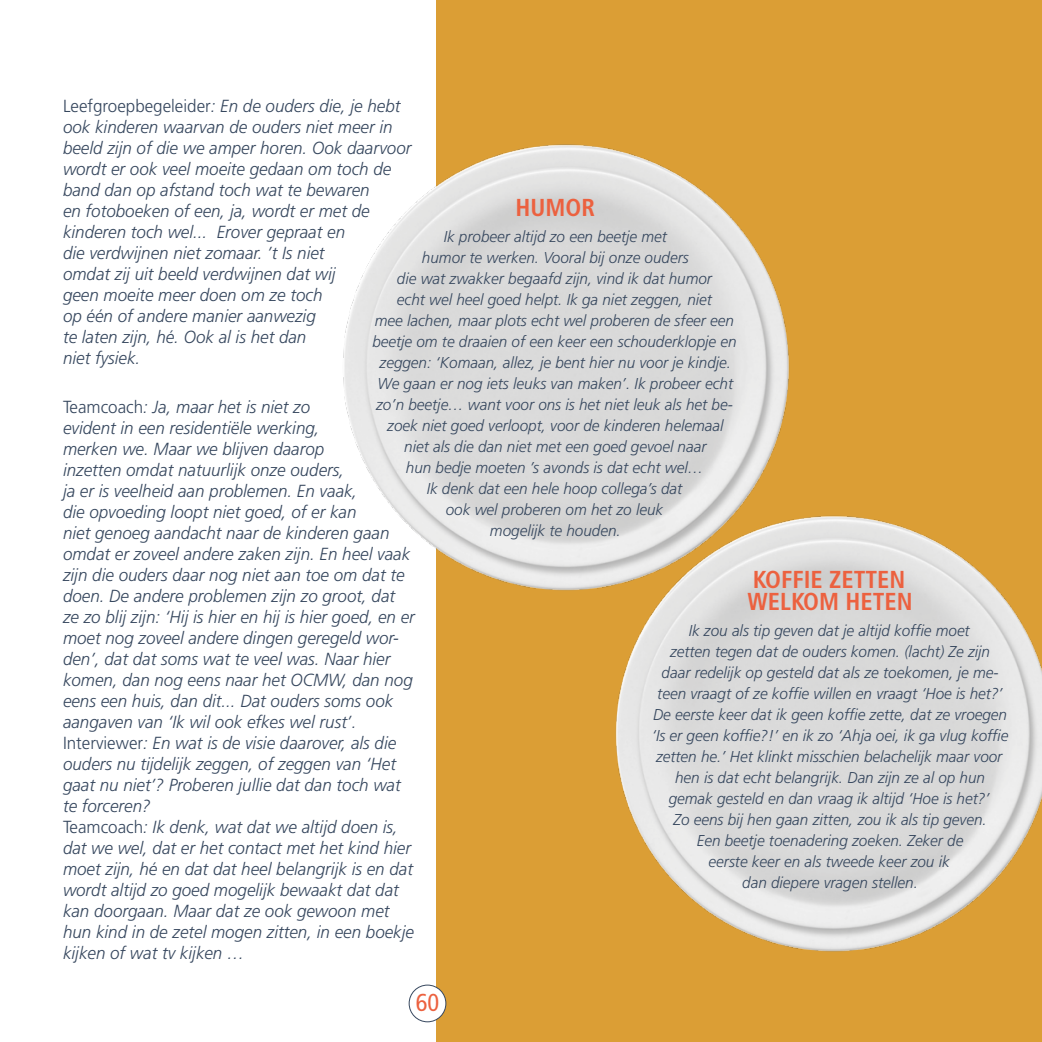
<style>
.page{position:relative;width:1042px;height:1042px;background:#fff}
.page>*{position:absolute;margin:0;border:0;box-sizing:border-box;transform-origin:0 0}
.t1{font:700 condensed 24.5px/22.8px "Frutiger LT Std";color:#ec613f}
.t2{font:condensed 24.5px "Frutiger LT Std";color:#ec613f}
.t3{font:italic 300 17.5px/21px "Frutiger LT Std";color:#36475e}
.t4{font:italic 300 15.75px/21px "Frutiger LT Std";color:#36475e;text-align:center}
.s1{font-style:normal}
</style>
<div class="page">
<div style="left:436px;top:0;width:606px;height:1042px;background:#db9e35"></div>
<img style="left:343px;top:144px;width:446px;height:447px">
<img style="left:615px;top:493px;width:427px;height:459px">
<div style="left:409px;top:985px;width:37px;height:37px;background:#fff;border-radius:50%"></div>
<div style="left:409px;top:985px;width:37px;height:37px;border:1px solid #36475e;border-radius:50%"></div>
<p class="t3" style="left:63px;top:96px;width:350px"><span class="s1">Leefgroepbegeleider</span>: En de ouders die, je hebt ook kinderen waarvan de ouders niet meer in beeld zijn of die we amper horen. Ook daarvoor wordt er ook veel moeite gedaan om toch de band dan op afstand toch wat te bewaren<br>en fotoboeken of een, ja, wordt er met de kinderen toch wel... Erover gepraat en<br>die verdwijnen niet zomaar. ’t Is niet<br>omdat zij uit beeld verdwijnen dat wij<br>geen moeite meer doen om ze toch<br>op één of andere manier aanwezig<br>te laten zijn, hé. Ook al is het dan<br>niet fysiek.</p>
<p class="t3" style="left:63px;top:397px;width:353px"><span class="s1">Teamcoach</span>: Ja, maar het is niet zo<br>evident in een residentiële werking,<br>merken we. Maar we blijven daarop<br>inzetten omdat natuurlijk onze ouders,<br>ja er is veelheid aan problemen. En vaak,<br>die opvoeding loopt niet goed, of er kan<br>niet genoeg aandacht naar de kinderen gaan omdat er zoveel andere zaken zijn. En heel vaak zijn die ouders daar nog niet aan toe om dat te doen. De andere problemen zijn zo groot, dat ze zo blij zijn: ‘Hij is hier en hij is hier goed, en er moet nog zoveel andere dingen geregeld wor&shy;den’, dat dat soms wat te veel was. Naar hier komen, dan nog eens naar het OCMW, dan nog eens een huis, dan dit... Dat ouders soms ook aangaven van ‘Ik wil ook efkes wel rust’.<br><span class="s1">Interviewer</span>: En wat is de visie daarover, als die ouders nu tijdelijk zeggen, of zeggen van ‘Het gaat nu niet’? Proberen jullie dat dan toch wat te forceren?<br><span class="s1">Teamcoach</span>: Ik denk, wat dat we altijd doen is, dat we wel, dat er het contact met het kind hier moet zijn, hé en dat dat heel belangrijk is en dat wordt altijd zo goed mogelijk bewaakt dat dat kan doorgaan. Maar dat ze ook gewoon met hun kind in de zetel mogen zitten, in een boekje kijken of wat tv kijken …</p>
<h1 class="t1" style="left:516px;top:196px;width:81px">HUMOR</h1>
<p class="t4" style="left:372px;top:226px;width:366px">Ik probeer altijd zo een beetje met<br>humor te werken. Vooral bij onze ouders<br>die wat zwakker begaafd zijn, vind ik dat humor<br>echt wel heel goed helpt. Ik ga niet zeggen, niet<br>mee lachen, maar plots echt wel proberen de sfeer een beetje om te draaien of een keer een schouderklopje en zeggen: ‘Komaan, allez, je bent hier nu voor je kindje.<br>We gaan er nog iets leuks van maken’. Ik probeer echt zo’n beetje… want voor ons is het niet leuk als het be&shy;zoek niet goed verloopt, voor de kinderen helemaal niet als die dan niet met een goed gevoel naar<br>hun bedje moeten ’s avonds is dat echt wel…<br>Ik denk dat een hele hoop collega’s dat<br>ook wel proberen om het zo leuk<br>mogelijk te houden.</p>
<h1 class="t1" style="left:747px;top:568px;width:167px">KOFFIE ZETTEN<br>WELKOM HETEN</h1>
<p class="t4" style="left:652px;top:620px;width:358px">Ik zou als tip geven dat je altijd koffie moet<br>zetten tegen dat de ouders komen. (lacht) Ze zijn<br>daar redelijk op gesteld dat als ze toekomen, je me&shy;teen vraagt of ze koffie willen en vraagt ‘Hoe is het?’ De eerste keer dat ik geen koffie zette, dat ze vroegen ‘Is er geen koffie?!’ en ik zo ‘Ahja oei, ik ga vlug koffie zetten he.’ Het klinkt misschien belachelijk maar voor hen is dat echt belangrijk. Dan zijn ze al op hun gemak gesteld en dan vraag ik altijd ‘Hoe is het?’<br>Zo eens bij hen gaan zitten, zou ik als tip geven.<br>Een beetje toenadering zoeken. Zeker de<br>eerste keer en als tweede keer zou ik<br>dan diepere vragen stellen.</p>
<h1 class="t2" style="left:416px;top:988px;width:25px">60</h1>
</div>
